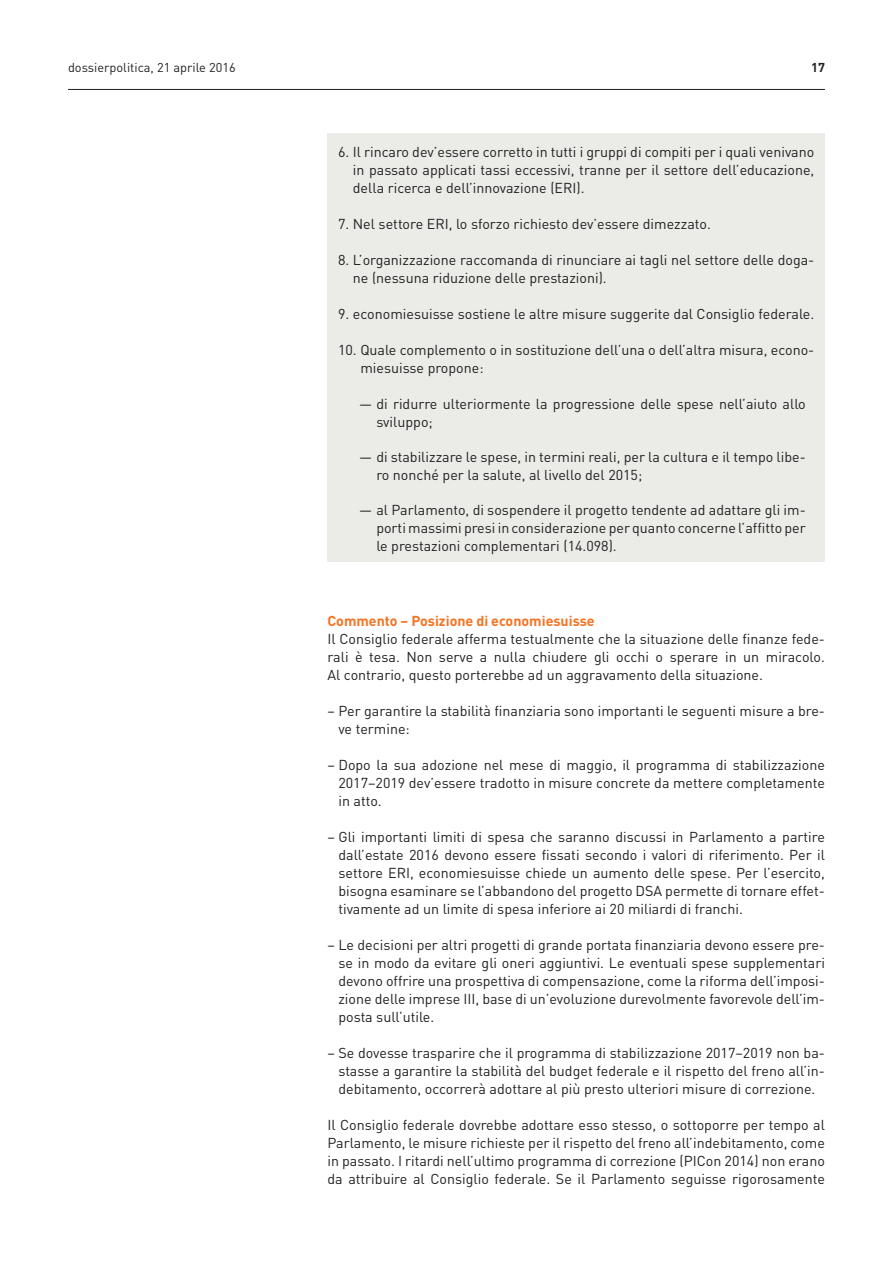
<style>
.page{position:relative;width:893px;height:1263px;background:#fff}
.page>*{position:absolute;margin:0;border:0;box-sizing:border-box;transform-origin:0 0}
.t1{font:14.25px/18px "DIN";color:#231f20;text-align:justify}
.t2{font:700 14.25px "DIN";color:#f47321}
.t3{font:12.75px "DIN";color:#231f20}
.t4{font:700 12.75px "DIN";color:#231f20}
</style>
<div class="page">
<hr style="left:68px;top:89px;width:757px;height:1px;background:#231f20">
<div style="left:327px;top:133px;width:498px;height:428px;background:#ebebe8"></div>
<p class="t3" style="left:68px;top:59px;width:169px">dossierpolitica, 21 aprile 2016</p>
<p class="t4" style="left:811px;top:59px;width:15px">17</p>
<p class="t1" style="left:353px;top:143px;width:463px;text-indent:-15px">6. Il rincaro dev’essere corretto in tutti i gruppi di compiti per i quali venivano in passato applicati tassi eccessivi, tranne per il settore dell’educazione, della ricerca e dell’innovazione (ERI).</p>
<p class="t1" style="left:338px;top:215px;width:374px">7. Nel settore ERI, lo sforzo richiesto dev’essere dimezzato.</p>
<p class="t1" style="left:353px;top:251px;width:463px;text-indent:-15px">8. L’organizzazione raccomanda di rinunciare ai tagli nel settore delle doga&shy;ne (nessuna riduzione delle prestazioni).</p>
<p class="t1" style="left:338px;top:305px;width:478px">9. economiesuisse sostiene le altre misure suggerite dal Consiglio federale.</p>
<p class="t1" style="left:360px;top:341px;width:455px;text-indent:-22px">10. Quale complemento o in sostituzione dell’una o dell’altra misura, econo&shy;miesuisse propone:</p>
<p class="t1" style="left:376px;top:394px;width:431px;text-indent:-17px">— di ridurre ulteriormente la progressione delle spese nell’aiuto allo sviluppo;</p>
<p class="t1" style="left:376px;top:447px;width:431px;text-indent:-17px">— di stabilizzare le spese, in termini reali, per la cultura e il tempo libe&shy;ro nonché per la salute, al livello del 2015;</p>
<p class="t1" style="left:376px;top:500px;width:431px;text-indent:-17px">— al Parlamento, di sospendere il progetto tendente ad adattare gli im&shy;porti massimi presi in considerazione per quanto concerne l’affitto per le prestazioni complementari (14.098).</p>
<p class="t2" style="left:327px;top:611px;width:269px">Commento – Posizione di economiesuisse</p>
<p class="t1" style="left:327px;top:629px;width:499px">Il Consiglio federale afferma testualmente che la situazione delle finanze fede&shy;rali è tesa. Non serve a nulla chiudere gli occhi o sperare in un miracolo.<br>Al contrario, questo porterebbe ad un aggravamento della situazione.</p>
<p class="t1" style="left:338px;top:701px;width:488px;text-indent:-11px">– Per garantire la stabilità finanziaria sono importanti le seguenti misure a bre&shy;ve termine:</p>
<p class="t1" style="left:338px;top:755px;width:488px;text-indent:-11px">– Dopo la sua adozione nel mese di maggio, il programma di stabilizzazione 2017–2019 dev’essere tradotto in misure concrete da mettere completamente in atto.</p>
<p class="t1" style="left:338px;top:827px;width:488px;text-indent:-11px">– Gli importanti limiti di spesa che saranno discussi in Parlamento a partire dall’estate 2016 devono essere fissati secondo i valori di riferimento. Per il settore ERI, economiesuisse chiede un aumento delle spese. Per l’esercito, bisogna esaminare se l’abbandono del progetto DSA permette di tornare effet&shy;tivamente ad un limite di spesa inferiore ai 20 miliardi di franchi.</p>
<p class="t1" style="left:338px;top:935px;width:488px;text-indent:-11px">– Le decisioni per altri progetti di grande portata finanziaria devono essere pre&shy;se in modo da evitare gli oneri aggiuntivi. Le eventuali spese supplementari devono offrire una prospettiva di compensazione, come la riforma dell’imposi&shy;zione delle imprese III, base di un’evoluzione durevolmente favorevole dell’im&shy;posta sull’utile.</p>
<p class="t1" style="left:338px;top:1043px;width:488px;text-indent:-11px">– Se dovesse trasparire che il programma di stabilizzazione 2017–2019 non ba&shy;stasse a garantire la stabilità del budget federale e il rispetto del freno all’in&shy;debitamento, occorrerà adottare al più presto ulteriori misure di correzione.</p>
<p class="t1" style="left:327px;top:1115px;width:499px">Il Consiglio federale dovrebbe adottare esso stesso, o sottoporre per tempo al Parlamento, le misure richieste per il rispetto del freno all’indebitamento, come in passato. I ritardi nell’ultimo programma di correzione (PICon 2014) non erano da attribuire al Consiglio federale. Se il Parlamento seguisse rigorosamente</p>
</div>
